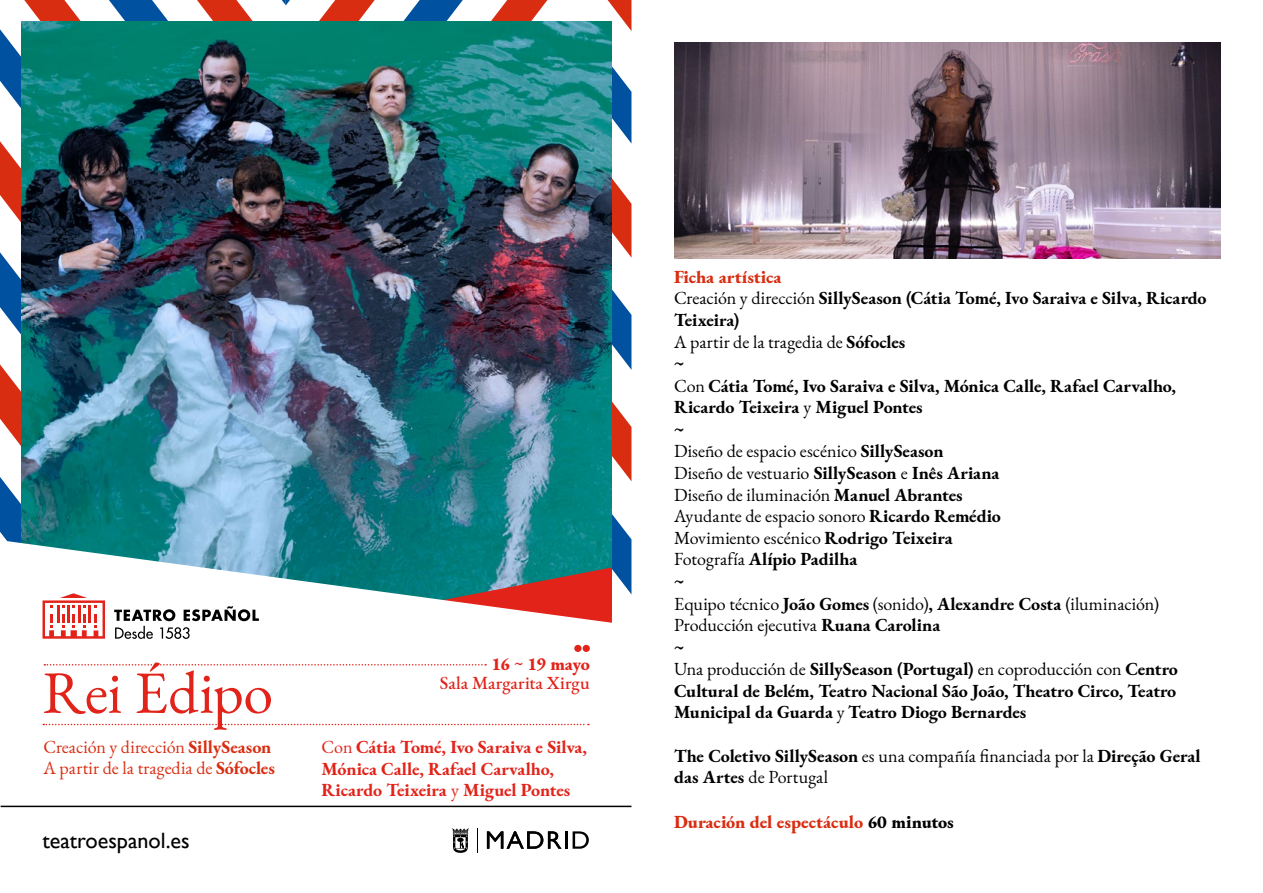
<style>
.page{position:relative;width:1263px;height:893px;background:#fff}
.page>*{position:absolute;margin:0;border:0;box-sizing:border-box;transform-origin:0 0}
.t1{font:60px "EB Garamond";letter-spacing:-.01em;color:#e2231a}
.t2{font:22.2px "Gill Sans";color:#000}
.t3{font:700 18px/21.8px "EB Garamond";letter-spacing:-.005em;color:#000}
.t4{font:700 18px/21.6px "EB Garamond";letter-spacing:-.01em;color:#e2231a}
.t5{font:18px/21.6px "EB Garamond";color:#d92d11}
.t6{font:800 18px "EB Garamond";color:#d92d11}
.t7{font:500 18px/19.5px "EB Garamond";letter-spacing:.01em;color:#e2231a;text-align:right}
.s1{font-weight:800}
.s2{font-weight:700}
.s3{font-weight:400}
.s4{font-weight:800;color:#d92d11}
.s5{color:#000}
</style>
<div class="page">
<img style="left:0;top:0;width:631px;height:853px">
<img style="left:674px;top:43px;width:546px;height:215px">
<h1 class="t1" style="left:43px;top:654px;width:232px">Rei Édipo</h1>
<p class="t7" style="left:440px;top:654px;width:152px"><span class="s1">16</span> ~ <span class="s1">19 mayo<br></span>Sala Margarita Xirgu</p>
<p class="t5" style="left:44px;top:736px;width:233px">Creación y dirección <span class="s2">SillySeason<br></span>A partir de la tragedia de <span class="s2">Sófocles</span></p>
<p class="t4" style="left:322px;top:736px;width:267px"><span class="s3">Con</span> Cátia Tomé, Ivo Saraiva e Silva,<br>Mónica Calle, Rafael Carvalho,<br>Ricardo Teixeira <span class="s3">y</span> Miguel Pontes</p>
<p class="t2" style="left:42px;top:828px;width:149px">teatroespanol.es</p>
<p class="t3" style="left:674px;top:266px;width:534px"><span class="s4">Ficha artística<br></span><span class="s3">Creación y dirección</span> SillySeason (Cátia Tomé, Ivo Saraiva e Silva, Ricardo Teixeira)<br><span class="s3">A partir de la tragedia de</span> Sófocles<br><span class="s1">~<br></span><span class="s3">Con</span> Cátia Tomé, Ivo Saraiva e Silva, Mónica Calle, Rafael Carvalho, Ricardo Teixeira <span class="s3">y</span> Miguel Pontes<br><span class="s1">~<br></span><span class="s3">Diseño de espacio escénico</span> SillySeason<br><span class="s3">Diseño de vestuario</span> SillySeason <span class="s3">e</span> Inês Ariana<br><span class="s3">Diseño de iluminación</span> Manuel Abrantes<br><span class="s3">Ayudante de espacio sonoro</span> Ricardo Remédio<br><span class="s3">Movimiento escénico</span> Rodrigo Teixeira<br><span class="s3">Fotografía</span> Alípio Padilha<br><span class="s1">~<br></span><span class="s3">Equipo técnico</span> João Gomes <span class="s3">(sonido)</span>, Alexandre Costa <span class="s3">(iluminación)<br>Producción ejecutiva</span> Ruana Carolina<br><span class="s1">~<br></span><span class="s3">Una producción de</span> SillySeason (Portugal) <span class="s3">en coproducción con</span> Centro Cultural de Belém, Teatro Nacional São João, Theatro Circo, Teatro Municipal da Guarda <span class="s3">y</span> Teatro Diogo Bernardes</p>
<p class="t3" style="left:674px;top:745px;width:528px">The Coletivo SillySeason <span class="s3">es una compañía financiada por la</span> Direção Geral das Artes <span class="s3">de Portugal</span></p>
<p class="t6" style="left:674px;top:810px;width:281px">Duración del espectáculo <span class="s5">60 minutos</span></p>
</div>
